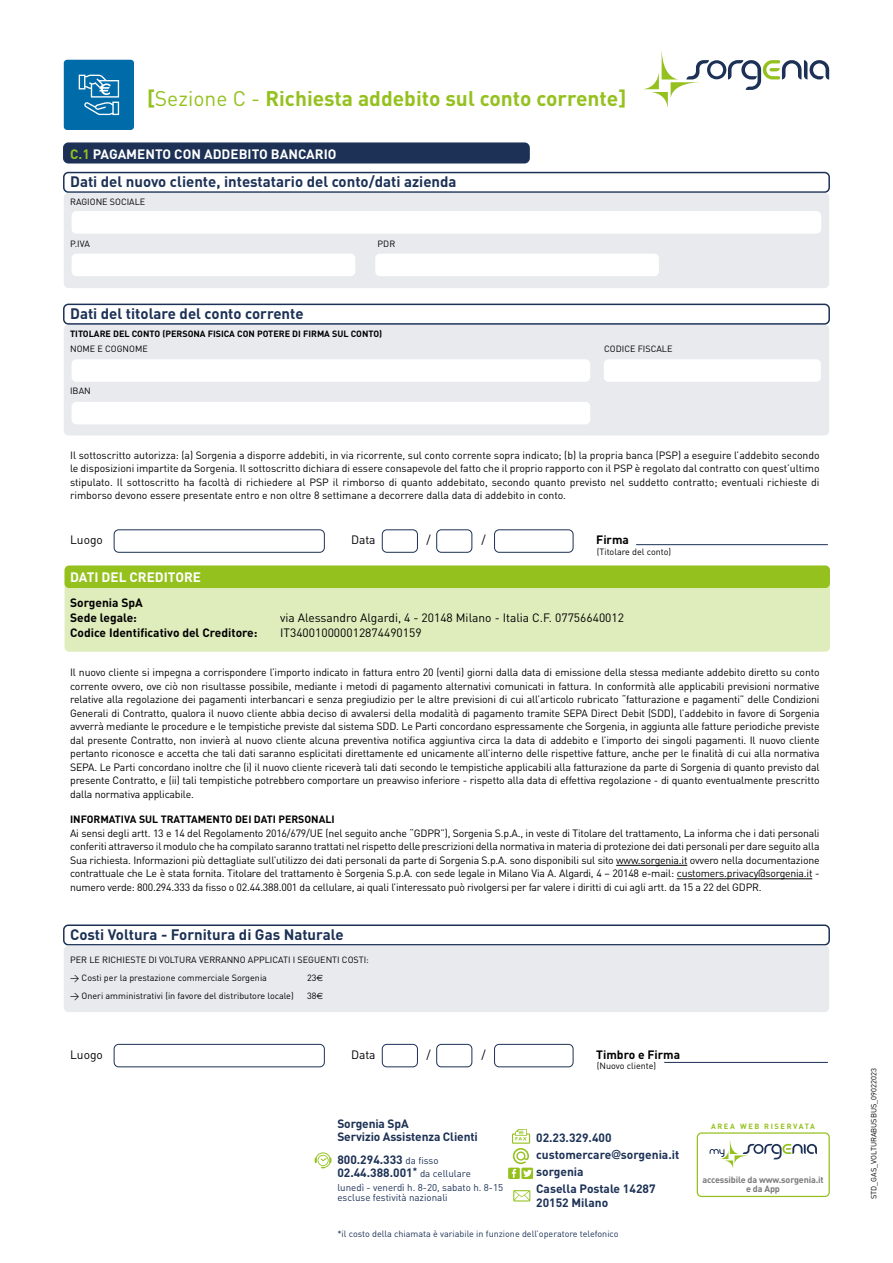
<style>
.page{position:relative;width:893px;height:1263px;background:#fff}
.page>*{position:absolute;margin:0;border:0;box-sizing:border-box;transform-origin:0 0}
.t1{font:700 21px "DIN";color:#95c11f}
.t2{font:700 15px "DIN";color:#1c3155}
.t3{font:700 13.5px "DIN";color:#fff}
.t4{font:700 12px/17.2px "DIN";color:#1c3155}
.t5{font:12px "DIN";color:#000}
.t6{font:700 12px/15px "DIN";color:#000}
.t7{font:10.5px/13.5px "DIN";letter-spacing:-.015em;color:#000;text-align:justify}
.t8{font:700 10.5px "DIN";color:#000}
.t9{font:9.75px/10.5px "DIN";color:#1c3155}
.t10{font:9px/18px "DIN";color:#000}
.t11{font:9px "DIN";color:#1c3155}
.t12{font:700 9px "DIN";color:#000}
.t13{font:700 9px/9px "DIN";letter-spacing:-.015em;color:#7c7b7b;text-align:center}
.t14{font:7.5px "DIN";color:#000}
.t15{font:700 7.5px "DIN";letter-spacing:.21em;color:#95c11f}
.s1{font-weight:400}
.s2{color:#95c11f}
.s3{font-family:"Euro Sans"}
.s4{font-weight:400;font-size:9.75px}
.s5{font-family:"Futura";font-weight:400}
</style>
<div class="page">
<div style="left:63px;top:924px;width:767px;height:21px;border:2px solid #1c3155;border-radius:5px"></div>
<div style="left:64px;top:945px;width:765px;height:67px;background:#e8eaee;border-radius:5px"></div>
<div style="left:65px;top:565px;width:765px;height:87px;background:#dfecbc;border-radius:5px"></div>
<div style="left:65px;top:565px;width:765px;height:23px;background:#95c11f;border-radius:5px"></div>
<div style="left:63px;top:172px;width:767px;height:21px;border:2px solid #1c3155;border-radius:5px"></div>
<div style="left:64px;top:325px;width:765px;height:110px;background:#e8eaee;border-radius:5px"></div>
<div style="left:64px;top:193px;width:765px;height:95px;background:#e8eaee;border-radius:5px"></div>
<div style="left:63px;top:304px;width:767px;height:21px;border:2px solid #1c3155;border-radius:5px"></div>
<div style="left:72px;top:211px;width:749px;height:23px;background:#fff;border-radius:5px"></div>
<div style="left:64px;top:143px;width:465px;height:20px;background:#1c3155;border-radius:5px"></div>
<div style="left:63px;top:142px;width:467px;height:21px;border:2px solid #1c3155;border-radius:5px"></div>
<svg style="left:644px;top:51px;width:185px;height:57px"></svg>
<hr style="left:616px;top:865px;width:71px;height:1px;background:#000">
<hr style="left:677px;top:878px;width:135px;height:1px;background:#000">
<div style="left:64px;top:60px;width:70px;height:70px;background:#006ba9;border-radius:3px"></div>
<div style="left:114px;top:1044px;width:211px;height:23px;border:1px solid #1c3155;border-radius:5px"></div>
<div style="left:494px;top:1044px;width:79px;height:23px;border:1px solid #1c3155;border-radius:5px"></div>
<div style="left:436px;top:1044px;width:36px;height:23px;border:1px solid #1c3155;border-radius:5px"></div>
<div style="left:382px;top:1044px;width:36px;height:23px;border:1px solid #1c3155;border-radius:5px"></div>
<hr style="left:664px;top:1062px;width:164px;height:1px;background:#1c3155">
<svg style="left:79px;top:75px;width:40px;height:40px"></svg>
<div style="left:72px;top:359px;width:518px;height:23px;background:#fff;border-radius:5px"></div>
<div style="left:604px;top:359px;width:217px;height:23px;background:#fff;border-radius:5px"></div>
<div style="left:72px;top:402px;width:518px;height:22px;background:#fff;border-radius:5px"></div>
<div style="left:114px;top:529px;width:211px;height:24px;border:1px solid #1c3155;border-radius:5px"></div>
<div style="left:494px;top:529px;width:79px;height:24px;border:1px solid #1c3155;border-radius:5px"></div>
<div style="left:436px;top:529px;width:36px;height:24px;border:1px solid #1c3155;border-radius:5px"></div>
<div style="left:382px;top:529px;width:36px;height:24px;border:1px solid #1c3155;border-radius:5px"></div>
<hr style="left:636px;top:544px;width:192px;height:1px;background:#1c3155">
<div style="left:72px;top:254px;width:283px;height:22px;background:#fff;border-radius:5px"></div>
<div style="left:375px;top:254px;width:284px;height:22px;background:#fff;border-radius:5px"></div>
<div style="left:697px;top:1132px;width:133px;height:65px;border:1px solid #95c11f;border-radius:4px"></div>
<svg style="left:710px;top:1139px;width:107px;height:29px"></svg>
<div style="left:508px;top:1168px;width:12px;height:11px;background:#95c11f"></div>
<div style="left:521px;top:1168px;width:12px;height:11px;background:#95c11f"></div>
<svg style="left:513px;top:1190px;width:17px;height:11px"></svg>
<svg style="left:512px;top:1129px;width:20px;height:49px"></svg>
<svg style="left:315px;top:1152px;width:16px;height:16px"></svg>
<h1 class="t1" style="left:147px;top:85px;width:481px">[<span class="s1">Sezione C -</span> Richiesta addebito sul conto corrente]</h1>
<p class="t3" style="left:70px;top:145px;width:268px"><span class="s2">C.1</span> PAGAMENTO CON ADDEBITO BANCARIO</p>
<h2 class="t2" style="left:70px;top:172px;width:388px">Dati del nuovo cliente, intestatario del conto/dati azienda</h2>
<p class="t10" style="left:70px;top:193px;width:77px">RAGIONE SOCIALE</p>
<p class="t10" style="left:70px;top:235px;width:21px">P.IVA</p>
<p class="t10" style="left:378px;top:235px;width:19px">PDR</p>
<h2 class="t2" style="left:70px;top:304px;width:235px">Dati del titolare del conto corrente</h2>
<p class="t12" style="left:70px;top:328px;width:314px">TITOLARE DEL CONTO (PERSONA FISICA CON POTERE DI FIRMA SUL CONTO)</p>
<p class="t10" style="left:70px;top:340px;width:79px">NOME E COGNOME</p>
<p class="t10" style="left:604px;top:340px;width:70px">CODICE FISCALE</p>
<p class="t10" style="left:70px;top:382px;width:22px">IBAN</p>
<p class="t7" style="left:70px;top:448px;width:751px">Il sottoscritto autorizza: (a) Sorgenia a disporre addebiti, in via ricorrente, sul conto corrente sopra indicato; (b) la propria banca (PSP) a eseguire l’addebito secondo le disposizioni impartite da Sorgenia. Il sottoscritto dichiara di essere consapevole del fatto che il proprio rapporto con il PSP è regolato dal contratto con quest’ultimo stipulato. Il sottoscritto ha facoltà di richiedere al PSP il rimborso di quanto addebitato, secondo quanto previsto nel suddetto contratto; eventuali richieste di rimborso devono essere presentate entro e non oltre 8 settimane a decorrere dalla data di addebito in conto.</p>
<p class="t5" style="left:70px;top:532px;width:34px">Luogo</p>
<p class="t5" style="left:351px;top:532px;width:26px">Data</p>
<p class="t5" style="left:426px;top:532px;width:6px">/</p>
<p class="t5" style="left:481px;top:532px;width:6px">/</p>
<p class="t6" style="left:596px;top:532px;width:34px">Firma</p>
<p class="t10" style="left:597px;top:542px;width:76px">(Titolare del conto)</p>
<p class="t3" style="left:70px;top:568px;width:132px">DATI DEL CREDITORE</p>
<p class="t6" style="left:70px;top:595px;width:74px">Sorgenia SpA<br>Sede legale:</p>
<p class="t5" style="left:280px;top:610px;width:345px">via Alessandro Algardi, 4 - 20148 Milano - Italia C.F. 07756640012</p>
<p class="t6" style="left:70px;top:625px;width:189px">Codice Identificativo del Creditore:</p>
<p class="t5" style="left:280px;top:625px;width:143px">IT340010000012874490159</p>
<p class="t7" style="left:70px;top:666px;width:751px">Il nuovo cliente si impegna a corrispondere l’importo indicato in fattura entro 20 (venti) giorni dalla data di emissione della stessa mediante addebito diretto su conto corrente ovvero, ove ciò non risultasse possibile, mediante i metodi di pagamento alternativi comunicati in fattura. In conformità alle applicabili previsioni normative relative alla regolazione dei pagamenti interbancari e senza pregiudizio per le altre previsioni di cui all’articolo rubricato “fatturazione e pagamenti” delle Condizioni Generali di Contratto, qualora il nuovo cliente abbia deciso di avvalersi della modalità di pagamento tramite SEPA Direct Debit (SDD), l’addebito in favore di Sorgenia avverrà mediante le procedure e le tempistiche previste dal sistema SDD. Le Parti concordano espressamente che Sorgenia, in aggiunta alle fatture periodiche previste dal presente Contratto, non invierà al nuovo cliente alcuna preventiva notifica aggiuntiva circa la data di addebito e l’importo dei singoli pagamenti. Il nuovo cliente pertanto riconosce e accetta che tali dati saranno esplicitati direttamente ed unicamente all’interno delle rispettive fatture, anche per le finalità di cui alla normativa SEPA. Le Parti concordano inoltre che (i) il nuovo cliente riceverà tali dati secondo le tempistiche applicabili alla fatturazione da parte di Sorgenia di quanto previsto dal presente Contratto, e (ii) tali tempistiche potrebbero comportare un preavviso inferiore - rispetto alla data di effettiva regolazione - di quanto eventualmente prescritto dalla normativa applicabile.</p>
<p class="t8" style="left:70px;top:813px;width:266px">INFORMATIVA SUL TRATTAMENTO DEI DATI PERSONALI</p>
<p class="t7" style="left:70px;top:826px;width:751px">Ai sensi degli artt. 13 e 14 del Regolamento 2016/679/UE (nel seguito anche “GDPR”), Sorgenia S.p.A., in veste di Titolare del trattamento, La informa che i dati personali conferiti attraverso il modulo che ha compilato saranno trattati nel rispetto delle prescrizioni della normativa in materia di protezione dei dati personali per dare seguito alla Sua richiesta. Informazioni più dettagliate sull’utilizzo dei dati personali da parte di Sorgenia S.p.A. sono disponibili sul sito www.sorgenia.it ovvero nella documentazione contrattuale che Le è stata fornita. Titolare del trattamento è Sorgenia S.p.A. con sede legale in Milano Via A. Algardi, 4 – 20148 e-mail: customers.privacy@sorgenia.it - numero verde: 800.294.333 da fisso o 02.44.388.001 da cellulare, ai quali l’interessato può rivolgersi per far valere i diritti di cui agli artt. da 15 a 22 del GDPR.</p>
<h2 class="t2" style="left:70px;top:925px;width:275px">Costi Voltura - Fornitura di Gas Naturale</h2>
<p class="t10" style="left:70px;top:950px;width:300px">PER LE RICHIESTE DI VOLTURA VERRANNO APPLICATI I SEGUENTI COSTI: &gt; Costi per la prestazione commerciale Sorgenia</p>
<p class="t10" style="left:307px;top:968px;width:18px">23<span class="s3">€</span></p>
<p class="t10" style="left:70px;top:986px;width:225px">&gt; Oneri amministrativi (in favore del distributore locale)</p>
<p class="t10" style="left:307px;top:986px;width:18px">38<span class="s3">€</span></p>
<p class="t5" style="left:70px;top:1047px;width:34px">Luogo</p>
<p class="t5" style="left:351px;top:1047px;width:26px">Data</p>
<p class="t5" style="left:426px;top:1047px;width:6px">/</p>
<p class="t5" style="left:481px;top:1047px;width:6px">/</p>
<p class="t6" style="left:596px;top:1046px;width:85px">Timbro e Firma</p>
<p class="t10" style="left:597px;top:1057px;width:61px">(Nuovo cliente)</p>
<p class="t4" style="left:337px;top:1116px;width:142px;line-height:13.5px">Sorgenia SpA<br>Servizio Assistenza Clienti</p>
<p class="t4" style="left:337px;top:1152px;width:135px;line-height:13.5px">800.294.333 <span class="s4">da fisso<br></span>02.44.388.001<sup>*</sup> <span class="s4">da cellulare</span></p>
<p class="t9" style="left:337px;top:1182px;width:167px">lunedì - venerdì h. 8-20, sabato h. 8-15 escluse festività nazionali</p>
<p class="t11" style="left:337px;top:1227px;width:283px">*il costo della chiamata è variabile in funzione dell’operatore telefonico</p>
<p class="t4" style="left:536px;top:1128px;width:145px">02.23.329.400 customercare<span class="s5">@</span>sorgenia.it sorgenia<br>Casella Postale 14287</p>
<p class="t4" style="left:536px;top:1193px;width:74px">20152 Milano</p>
<p class="t15" style="left:711px;top:1121px;width:105px">AREA WEB RISERVATA</p>
<p class="t13" style="left:702px;top:1175px;width:123px">accessibile da www.sorgenia.it e da App</p>
<p class="t14" style="left:869px;top:1199px;width:133px;rotate:-90deg">STD_GAS_VOLTURABUSBUS_09022023</p>
</div>
